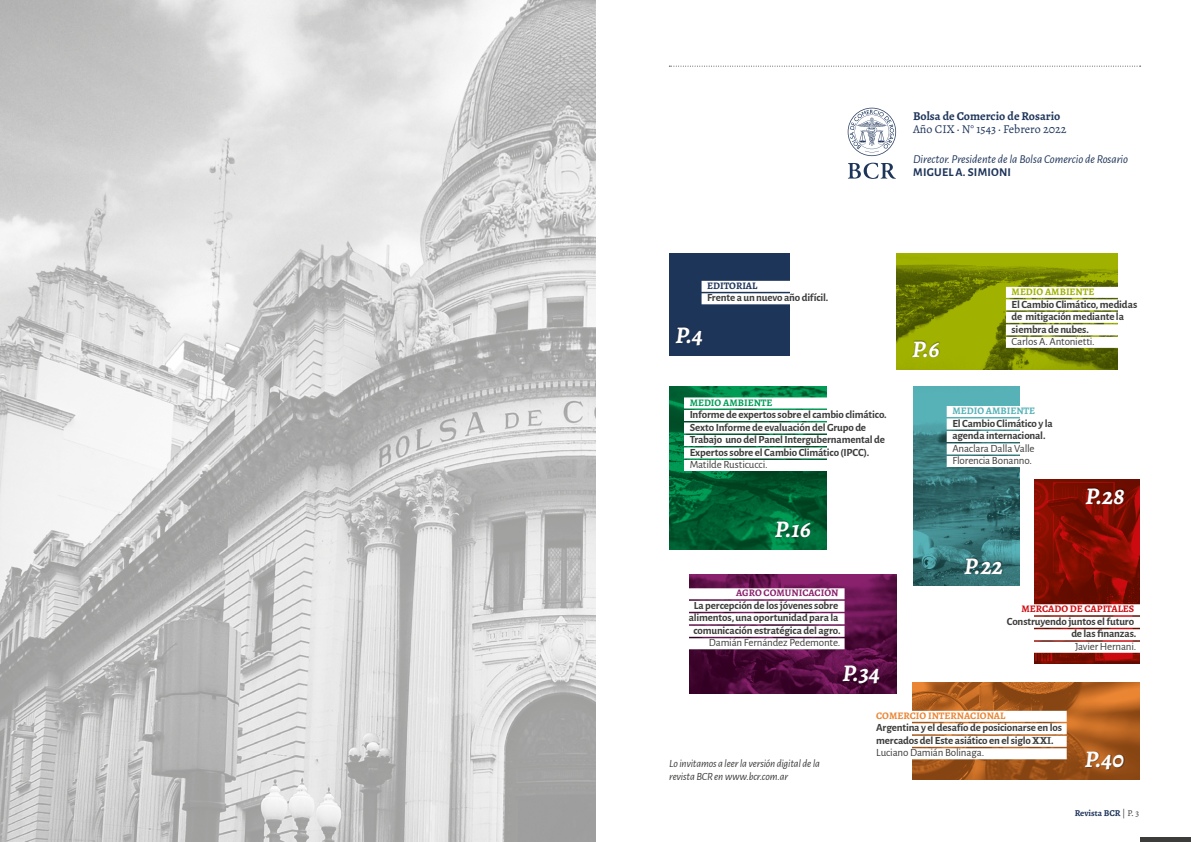
<style>
.page{position:relative;width:1191px;height:842px;background:#fff}
.page>*{position:absolute;margin:0;border:0;box-sizing:border-box;transform-origin:0 0}
.t1{font:italic 700 24px "Alegreya";color:#fff}
.t2{font:italic 12px "Alegreya Sans";color:#1e355a}
.t3{font:12px "Alegreya";color:#1e355a}
.t4{font:700 12px "Alegreya";color:#1e355a}
.t5{font:700 12px "Alegreya Sans";letter-spacing:.02em;color:#1e355a}
.t6{font:700 11px/12.5px "Alegreya Sans";letter-spacing:-.015em;color:#3c3c3b}
.t7{font:11px/12.5px "Alegreya Sans";letter-spacing:-.02em;color:#3c3c3b}
.t8{font:italic 11px/12.5px "Alegreya Sans";letter-spacing:-.015em;color:#3c3c3b}
.t9{font:700 10px "Alegreya";color:#ea8533}
.t10{font:700 10px "Alegreya";color:#cd0b10}
.t11{font:700 10px "Alegreya";color:#89216d}
.t12{font:700 10px "Alegreya";color:#56b2b7}
.t13{font:700 10px "Alegreya";color:#a0b101}
.t14{font:700 10px "Alegreya";color:#009c55}
.t15{font:700 10px "Alegreya";color:#1e355a}
.t16{font:700 9px "Alegreya";color:#1e355a}
.s1{font-weight:400;color:#3c3c3b}
</style>
<div class="page">
<div style="left:1140px;top:837px;width:51px;height:5px;background:#3c3c3b"></div>
<svg style="left:669px;top:66px;width:471px;height:1px"></svg>
<img style="left:689px;top:575px;width:207px;height:119px">
<img style="left:913px;top:387px;width:106px;height:198px">
<img style="left:1034px;top:479px;width:106px;height:184px">
<img style="left:896px;top:253px;width:221px;height:116px">
<div style="left:669px;top:253px;width:120px;height:102px;background:#1e355a"></div>
<img style="left:912px;top:682px;width:228px;height:98px">
<div style="left:870px;top:711px;width:196px;height:11px;background:#fff"></div>
<div style="left:870px;top:723px;width:196px;height:11px;background:#fff"></div>
<div style="left:870px;top:736px;width:196px;height:11px;background:#fff"></div>
<div style="left:870px;top:748px;width:196px;height:11px;background:#fff"></div>
<div style="left:993px;top:604px;width:147px;height:11px;background:#fff"></div>
<div style="left:993px;top:617px;width:147px;height:11px;background:#fff"></div>
<div style="left:993px;top:629px;width:147px;height:11px;background:#fff"></div>
<div style="left:993px;top:642px;width:147px;height:11px;background:#fff"></div>
<div style="left:668px;top:588px;width:176px;height:11px;background:#fff"></div>
<div style="left:668px;top:601px;width:176px;height:11px;background:#fff"></div>
<div style="left:668px;top:613px;width:176px;height:11px;background:#fff"></div>
<div style="left:668px;top:626px;width:176px;height:11px;background:#fff"></div>
<div style="left:668px;top:638px;width:176px;height:11px;background:#fff"></div>
<div style="left:946px;top:406px;width:145px;height:11px;background:#fff"></div>
<div style="left:946px;top:418px;width:145px;height:11px;background:#fff"></div>
<div style="left:946px;top:431px;width:145px;height:11px;background:#fff"></div>
<div style="left:946px;top:443px;width:145px;height:11px;background:#fff"></div>
<div style="left:946px;top:456px;width:145px;height:11px;background:#fff"></div>
<div style="left:701px;top:281px;width:146px;height:11px;background:#fff"></div>
<div style="left:701px;top:293px;width:146px;height:11px;background:#fff"></div>
<div style="left:1006px;top:287px;width:134px;height:11px;background:#fff"></div>
<div style="left:1006px;top:299px;width:134px;height:11px;background:#fff"></div>
<div style="left:1006px;top:312px;width:134px;height:11px;background:#fff"></div>
<div style="left:1006px;top:324px;width:134px;height:11px;background:#fff"></div>
<div style="left:1006px;top:337px;width:134px;height:11px;background:#fff"></div>
<svg style="left:847px;top:108px;width:49px;height:48px"></svg>
<svg style="left:848px;top:163px;width:48px;height:16px"></svg>
<div style="left:911px;top:340px;width:29px;height:18px;background:#000;opacity:.5"></div>
<div style="left:674px;top:326px;width:30px;height:20px;background:#000;opacity:.5"></div>
<div style="left:1083px;top:750px;width:41px;height:21px;background:#000;opacity:.5"></div>
<div style="left:962px;top:557px;width:41px;height:18px;background:#000;opacity:.5"></div>
<img style="left:595px;top:0;width:1px;height:842px">
<img style="left:0;top:0;width:595px;height:842px">
<img style="left:669px;top:387px;width:157px;height:162px">
<div style="left:841px;top:664px;width:39px;height:21px;background:#000;opacity:.5"></div>
<div style="left:1084px;top:487px;width:41px;height:18px;background:#000;opacity:.5"></div>
<div style="left:774px;top:520px;width:37px;height:18px;background:#000;opacity:.5"></div>
<div style="left:684px;top:397px;width:212px;height:11px;background:#fff"></div>
<div style="left:684px;top:410px;width:212px;height:11px;background:#fff"></div>
<div style="left:684px;top:422px;width:212px;height:11px;background:#fff"></div>
<div style="left:684px;top:435px;width:212px;height:11px;background:#fff"></div>
<div style="left:684px;top:447px;width:212px;height:11px;background:#fff"></div>
<div style="left:684px;top:460px;width:212px;height:11px;background:#fff"></div>
<p class="t4" style="left:913px;top:108px;width:149px">Bolsa de Comercio de Rosario</p>
<p class="t3" style="left:913px;top:121px;width:155px">Año CIX · N° 1543 · Febrero 2022</p>
<p class="t2" style="left:913px;top:151px;width:217px">Director. Presidente de la Bolsa Comercio de Rosario</p>
<p class="t5" style="left:913px;top:163px;width:99px">MIGUEL A. SIMIONI</p>
<p class="t15" style="left:707px;top:279px;width:52px">EDITORIAL</p>
<p class="t6" style="left:707px;top:291px;width:123px">Frente a un nuevo año difícil.</p>
<h1 class="t1" style="left:675px;top:319px;width:29px">P.4</h1>
<p class="t14" style="left:689px;top:396px;width:84px">MEDIO AMBIENTE</p>
<p class="t6" style="left:689px;top:408px;width:199px">Informe de expertos sobre el cambio climático.<br>Sexto Informe de evaluación del Grupo de Trabajo uno del Panel Intergubernamental de Expertos sobre el Cambio Climático (IPCC).</p>
<p class="t7" style="left:689px;top:458px;width:79px">Matilde Rusticucci.</p>
<h1 class="t1" style="left:775px;top:513px;width:37px">P.16</h1>
<p class="t11" style="left:736px;top:587px;width:104px">AGRO COMUNICACIÓN</p>
<p class="t6" style="left:689px;top:598px;width:153px;text-align:center">La percepción de los jóvenes sobre alimentos, una oportunidad para la comunicación estratégica del agro.</p>
<p class="t7" style="left:709px;top:636px;width:133px">Damián Fernández Pedemonte.</p>
<h1 class="t1" style="left:842px;top:657px;width:39px">P.34</h1>
<h1 class="t1" style="left:912px;top:333px;width:29px">P.6</h1>
<p class="t13" style="left:1011px;top:285px;width:84px">MEDIO AMBIENTE</p>
<p class="t6" style="left:1011px;top:297px;width:127px">El Cambio Climático, medidas de mitigación mediante la siembra de nubes.</p>
<p class="t7" style="left:1011px;top:335px;width:85px">Carlos A. Antonietti.</p>
<p class="t12" style="left:952px;top:404px;width:84px">MEDIO AMBIENTE</p>
<p class="t6" style="left:952px;top:416px;width:102px">El Cambio Climático y la agenda internacional.</p>
<p class="t7" style="left:952px;top:441px;width:84px">Anaclara Dalla Valle<br>Florencia Bonanno.</p>
<h1 class="t1" style="left:1085px;top:480px;width:40px">P.28</h1>
<h1 class="t1" style="left:964px;top:550px;width:41px">P.22</h1>
<p class="t10" style="left:1021px;top:603px;width:114px">MERCADO DE CAPITALES</p>
<p class="t6" style="left:1006px;top:614px;width:131px;text-align:right">Construyendo juntos el futuro de las finanzas.</p>
<p class="t7" style="left:1075px;top:639px;width:63px">Javier Hernani.</p>
<p class="t8" style="left:669px;top:757px;width:152px">Lo invitamos a leer la versión digital de la revista BCR en www.bcr.com.ar</p>
<p class="t9" style="left:876px;top:709px;width:131px">COMERCIO INTERNACIONAL</p>
<p class="t6" style="left:876px;top:721px;width:187px">Argentina y el desafío de posicionarse en los mercados del Este asiático en el siglo XXI.</p>
<p class="t7" style="left:876px;top:746px;width:109px">Luciano Damián Bolinaga.</p>
<h1 class="t1" style="left:1084px;top:743px;width:41px">P.40</h1>
<p class="t16" style="left:1074px;top:808px;width:66px">Revista BCR <span class="s1">| P. 3</span></p>
</div>
